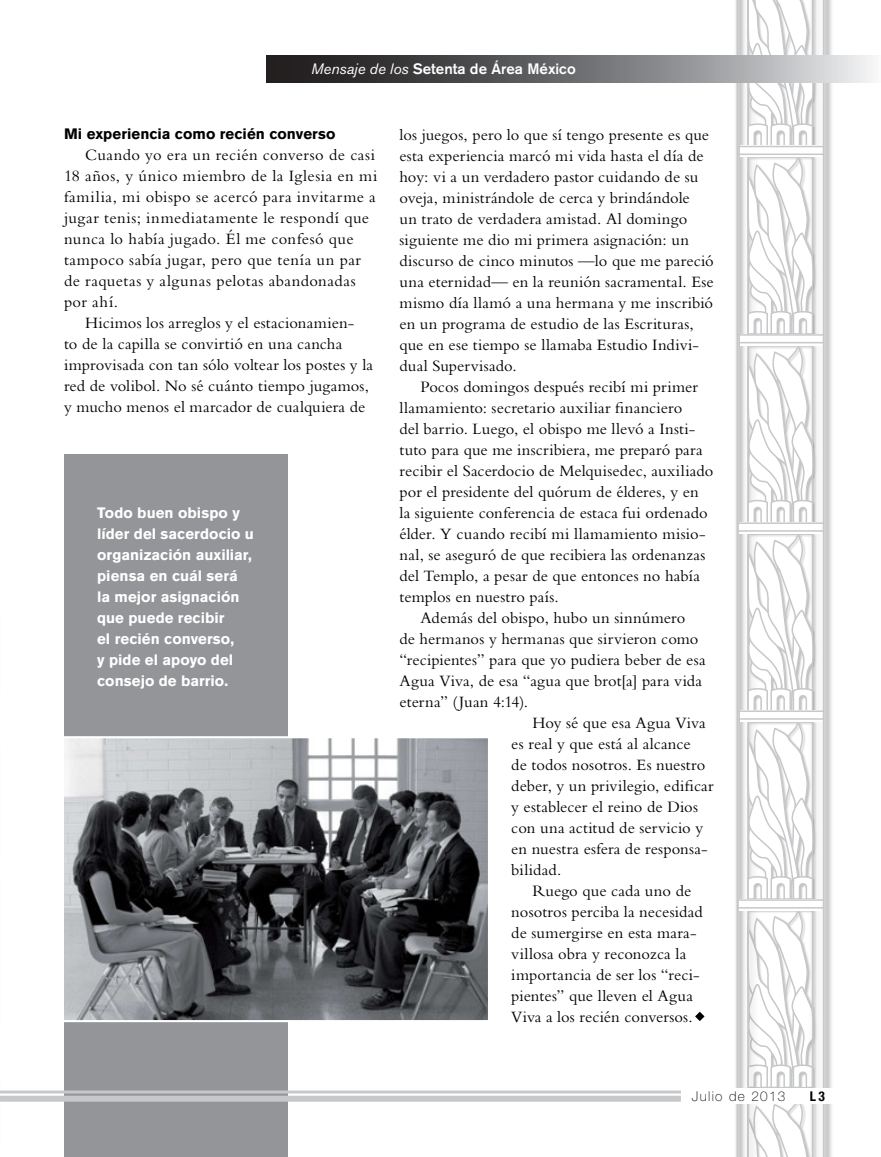
<style>
.page{position:relative;width:881px;height:1157px;background:#fff}
.page>*{position:absolute;margin:0;border:0;box-sizing:border-box;transform-origin:0 0}
.t1{font:16.5px/21px "Bembo Std";letter-spacing:.01em;color:#000}
.t2{font:700 15px/21px "Akzidenz Grotesk BQ";letter-spacing:.005em;color:#fff}
.t3{font:700 15px "Akzidenz Grotesk BQ";letter-spacing:.005em;color:#000}
.t4{font:500 15px "Akzidenz Grotesk BQ";color:#fff}
.t5{font:100 13.5px "Helvetica Neue LT Std";letter-spacing:.1em;color:#000}
.t6{font:700 condensed 13.5px "Helvetica Neue LT Std";color:#000}
.s1{font-weight:400;font-style:italic}
</style>
<div class="page">
<svg style="left:759px;top:1104px;width:48px;height:53px"></svg>
<svg style="left:759px;top:911px;width:48px;height:177px"></svg>
<div style="left:733px;top:0;width:13px;height:1157px;background:#000;opacity:.3"></div>
<hr style="left:736px;top:0;width:1px;height:1157px;background:#c7c8ca">
<div style="left:743px;top:0;width:16px;height:1157px;background:#000;opacity:.3"></div>
<hr style="left:747px;top:0;width:1px;height:1157px;background:#c7c8ca">
<div style="left:819px;top:0;width:14px;height:1157px;background:#000;opacity:.3"></div>
<hr style="left:822px;top:0;width:2px;height:1157px;background:#c7c8ca">
<div style="left:807px;top:0;width:16px;height:1157px;background:#000;opacity:.3"></div>
<hr style="left:811px;top:0;width:2px;height:1157px;background:#c7c8ca">
<div style="left:746px;top:721px;width:70px;height:182px;background:#000;opacity:.25"></div>
<svg style="left:747px;top:721px;width:66px;height:178px"></svg>
<svg style="left:739px;top:900px;width:82px;height:10px"></svg>
<hr style="left:736px;top:907px;width:87px;height:1px;background:#c7c8ca">
<hr style="left:736px;top:899px;width:87px;height:1px;background:#c7c8ca">
<div style="left:746px;top:533px;width:70px;height:182px;background:#000;opacity:.25"></div>
<svg style="left:747px;top:533px;width:66px;height:177px"></svg>
<div style="left:739px;top:710px;width:82px;height:11px;background:#fff"></div>
<hr style="left:737px;top:718px;width:86px;height:1px;background:#c7c8ca">
<hr style="left:737px;top:710px;width:86px;height:2px;background:#c7c8ca">
<div style="left:746px;top:345px;width:70px;height:182px;background:#000;opacity:.25"></div>
<svg style="left:747px;top:345px;width:66px;height:177px"></svg>
<div style="left:739px;top:522px;width:82px;height:11px;background:#fff"></div>
<hr style="left:736px;top:530px;width:87px;height:1px;background:#c7c8ca">
<hr style="left:736px;top:522px;width:87px;height:2px;background:#c7c8ca">
<div style="left:746px;top:156px;width:70px;height:182px;background:#000;opacity:.25"></div>
<svg style="left:747px;top:157px;width:66px;height:177px"></svg>
<div style="left:739px;top:334px;width:82px;height:11px;background:#fff"></div>
<hr style="left:737px;top:342px;width:86px;height:1px;background:#c7c8ca">
<hr style="left:737px;top:334px;width:86px;height:2px;background:#c7c8ca">
<div style="left:746px;top:0;width:70px;height:150px;background:#000;opacity:.25"></div>
<svg style="left:747px;top:0;width:66px;height:146px"></svg>
<div style="left:739px;top:146px;width:82px;height:11px;background:#fff"></div>
<hr style="left:737px;top:153px;width:86px;height:2px;background:#c7c8ca">
<hr style="left:737px;top:146px;width:86px;height:1px;background:#c7c8ca">
<svg style="left:266px;top:55px;width:606px;height:27px;background:#727274"></svg>
<div style="left:679px;top:1088px;width:201px;height:16px;background:#fff"></div>
<div style="left:64px;top:454px;width:223px;height:703px;background:#939598"></div>
<div style="left:0;top:1095px;width:680px;height:6px;background:#c7c8ca"></div>
<hr style="left:0;top:1090px;width:680px;height:3px;background:#c7c8ca">
<img style="left:65px;top:739px;width:422px;height:280px">
<div style="left:62px;top:736px;width:428px;height:286px;border:2px solid #fff"></div>
<svg style="left:695px;top:1011px;width:9px;height:10px"></svg>
<p class="t4" style="left:311px;top:60px;width:266px"><span class="s1">Mensaje de los</span> Setenta de Área México</p>
<p class="t3" style="left:64px;top:125px;width:273px">Mi experiencia como recién converso</p>
<p class="t1" style="left:64px;top:144px;width:315px;text-indent:21px">Cuando yo era un recién converso de casi 18 años, y único miembro de la Iglesia en mi familia, mi obispo se acercó para invitarme a jugar tenis; inmediatamente le respondí que nunca lo había jugado. Él me confesó que tampoco sabía jugar, pero que tenía un par de raquetas y algunas pelotas abandonadas por ahí.</p>
<p class="t1" style="left:64px;top:312px;width:310px;text-indent:21px">Hicimos los arreglos y el estacionamien-<br>to de la capilla se convirtió en una cancha improvisada con tan sólo voltear los postes y la red de volibol. No sé cuánto tiempo jugamos, y mucho menos el marcador de cualquiera de</p>
<p class="t2" style="left:97px;top:502px;width:158px">Todo buen obispo y líder del sacerdocio u organización auxiliar, piensa en cuál será la mejor asignación que puede recibir<br>el recién converso,<br>y pide el apoyo del consejo de barrio.</p>
<p class="t1" style="left:399px;top:124px;width:316px">los juegos, pero lo que sí tengo presente es que esta experiencia marcó mi vida hasta el día de hoy: vi a un verdadero pastor cuidando de su oveja, ministrándole de cerca y brindándole<br>un trato de verdadera amistad. Al domingo siguiente me dio mi primera asignación: un discurso de cinco minutos —lo que me pareció una eternidad— en la reunión sacramental. Ese mismo día llamó a una hermana y me inscribió en un programa de estudio de las Escrituras, que en ese tiempo se llamaba Estudio Indivi&shy;dual Supervisado.</p>
<p class="t1" style="left:420px;top:376px;width:279px">Pocos domingos después recibí mi primer</p>
<p class="t1" style="left:399px;top:397px;width:284px">llamamiento: secretario auxiliar financiero</p>
<p class="t1" style="left:399px;top:418px;width:297px">del barrio. Luego, el obispo me llevó a Insti-</p>
<p class="t1" style="left:399px;top:439px;width:304px">tuto para que me inscribiera, me preparó para</p>
<p class="t1" style="left:399px;top:460px;width:315px">recibir el Sacerdocio de Melquisedec, auxiliado</p>
<p class="t1" style="left:399px;top:481px;width:300px">por el presidente del quórum de élderes, y en</p>
<p class="t1" style="left:399px;top:502px;width:310px">la siguiente conferencia de estaca fui ordenado</p>
<p class="t1" style="left:399px;top:523px;width:307px">élder. Y cuando recibí mi llamamiento misio-</p>
<p class="t1" style="left:399px;top:544px;width:307px">nal, se aseguró de que recibiera las ordenanzas</p>
<p class="t1" style="left:399px;top:565px;width:302px">del Templo, a pesar de que entonces no había</p>
<p class="t1" style="left:399px;top:586px;width:161px">templos en nuestro país.</p>
<p class="t1" style="left:420px;top:607px;width:266px">Además del obispo, hubo un sinnúmero</p>
<p class="t1" style="left:399px;top:628px;width:300px">de hermanos y hermanas que sirvieron como</p>
<p class="t1" style="left:399px;top:649px;width:307px">“recipientes” para que yo pudiera beber de esa</p>
<p class="t1" style="left:399px;top:670px;width:304px">Agua Viva, de esa “agua que brot[a] para vida</p>
<p class="t1" style="left:399px;top:691px;width:130px">eterna” (Juan 4:14).</p>
<p class="t1" style="left:511px;top:711px;width:204px;text-indent:21px">Hoy sé que esa Agua Viva es real y que está al alcance<br>de todos nosotros. Es nuestro deber, y un privilegio, edificar y establecer el reino de Dios con una actitud de servicio y en nuestra esfera de responsa&shy;bilidad.</p>
<p class="t1" style="left:511px;top:879px;width:193px;text-indent:21px">Ruego que cada uno de nosotros perciba la necesidad de sumergirse en esta mara&shy;villosa obra y reconozca la importancia de ser los “reci&shy;pientes” que lleven el Agua<br>Viva a los recién conversos.</p>
<p class="t5" style="left:691px;top:1088px;width:95px">Julio de 2013</p>
<p class="t6" style="left:809px;top:1088px;width:17px">L3</p>
</div>
